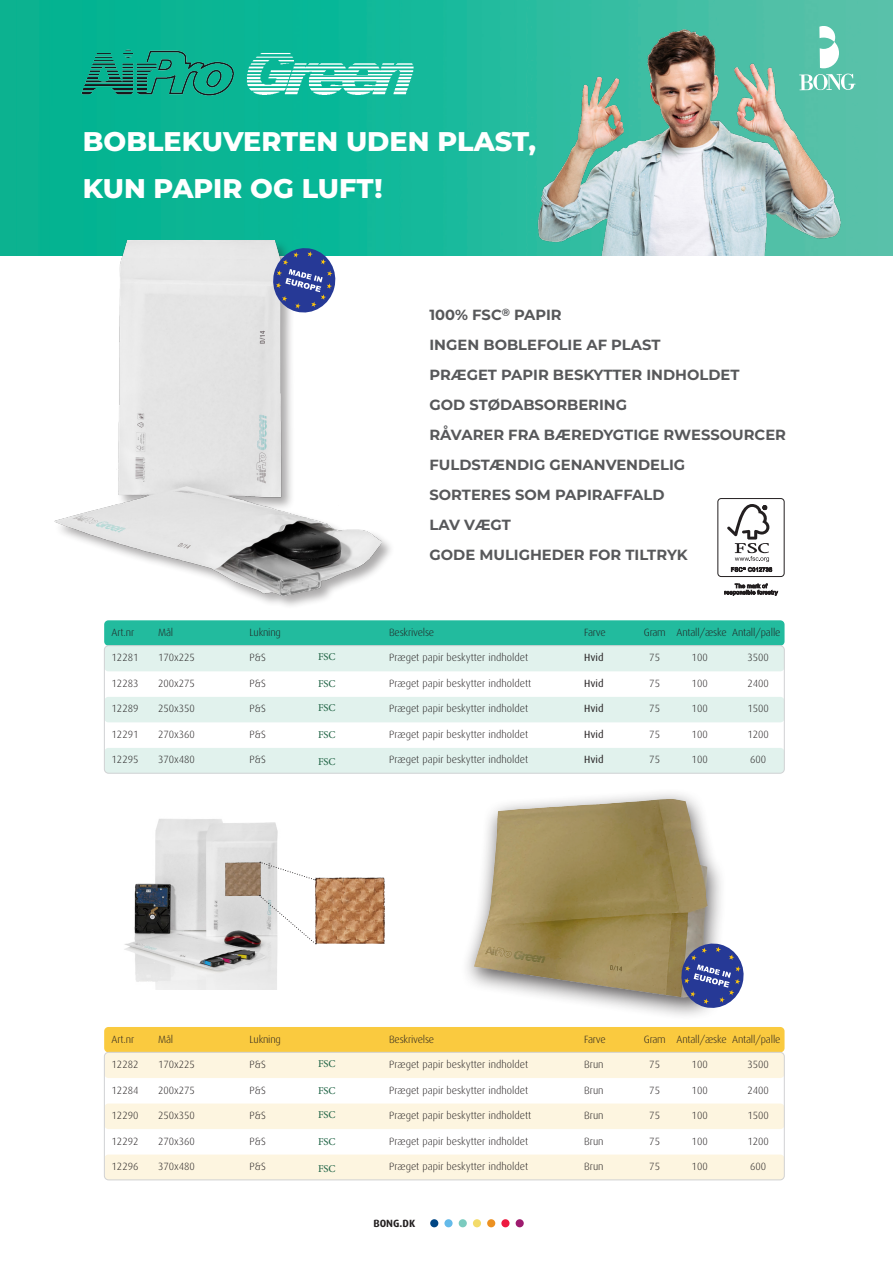
<style>
.page{position:relative;width:893px;height:1263px;background:#fff}
.page>*{position:absolute;margin:0;border:0;box-sizing:border-box;transform-origin:0 0}
.BONG_AZ_HEADLINE_WEI{font:800 27px "Montserrat";color:#fff}
.BONG_AZ_HEADLINE_WEI-2{font:700 14.7px "Montserrat";color:#57585a}
.t1{font:300 10.5px "Dax";color:#231f20}
.t2{font:300 10.5px "Dax";letter-spacing:-.02em;color:#231f20}
.t3{font:500 10.5px "Minion Pro";color:#26684a}
.t4{font:10.5px "Dax";color:#231f20}
.BONG_AZ_HEADLINE_WEI-3{font:700 10.5px "Dax";color:#231f20}
</style>
<div class="page">
<img style="left:0;top:0;width:893px;height:255px">
<img style="left:511px;top:3px;width:350px;height:252px">
<div style="left:104px;top:748px;width:680px;height:25px;background:#e1f2ed;border-radius:4px"></div>
<div style="left:104px;top:697px;width:680px;height:25px;background:#e1f2ed;border-radius:4px"></div>
<div style="left:104px;top:646px;width:680px;height:25px;background:#e1f2ed;border-radius:4px"></div>
<div style="left:104px;top:620px;width:680px;height:26px;background:#22bb9e;border-radius:4px"></div>
<div style="left:104px;top:645px;width:680px;height:128px;border:1px solid #d1d2d4;border-radius:4px"></div>
<img style="left:81px;top:30px;width:348px;height:86px">
<div style="left:54px;top:239px;width:341px;height:371px;background:#231f20;opacity:.38"></div>
<img style="left:54px;top:241px;width:328px;height:354px">
<img style="left:264px;top:312px;width:33px;height:7px">
<svg style="left:270px;top:245px;width:69px;height:71px"></svg>
<svg style="left:799px;top:26px;width:57px;height:64px"></svg>
<div style="left:104px;top:1154px;width:680px;height:26px;background:#fdf5e0;border-radius:4px"></div>
<div style="left:104px;top:1103px;width:680px;height:26px;background:#fdf5e0;border-radius:4px"></div>
<div style="left:104px;top:1052px;width:680px;height:26px;background:#fdf5e0;border-radius:4px"></div>
<div style="left:104px;top:1027px;width:680px;height:25px;background:#faca3f;border-radius:4px"></div>
<div style="left:104px;top:1052px;width:680px;height:128px;border:1px solid #d1d2d4;border-radius:4px"></div>
<div style="left:460px;top:788px;width:267px;height:233px;background:#231f20;opacity:.75"></div>
<img style="left:474px;top:799px;width:198px;height:171px">
<img style="left:673px;top:1008px;width:33px;height:7px">
<svg style="left:678px;top:940px;width:66px;height:71px"></svg>
<div style="left:717px;top:498px;width:67px;height:79px;border:1px solid #231f20;border-radius:3px"></div>
<svg style="left:727px;top:504px;width:45px;height:68px"></svg>
<svg style="left:724px;top:583px;width:54px;height:12px"></svg>
<img style="left:124px;top:819px;width:154px;height:170px">
<img style="left:315px;top:877px;width:69px;height:67px">
<svg style="left:260px;top:862px;width:56px;height:18px"></svg>
<svg style="left:259px;top:895px;width:57px;height:49px"></svg>
<div style="left:516px;top:1219px;width:8px;height:8px;background:#9e1c6f;border-radius:50%"></div>
<div style="left:501px;top:1219px;width:8px;height:8px;background:#ed1a40;border-radius:50%"></div>
<div style="left:487px;top:1219px;width:8px;height:8px;background:#ec9121;border-radius:50%"></div>
<div style="left:473px;top:1219px;width:8px;height:8px;background:#f3db6a;border-radius:50%"></div>
<div style="left:459px;top:1219px;width:8px;height:8px;background:#7bcbbf;border-radius:50%"></div>
<div style="left:444px;top:1219px;width:9px;height:8px;background:#64bae9;border-radius:50%"></div>
<div style="left:430px;top:1219px;width:8px;height:8px;background:#004684;border-radius:50%"></div>
<p class="BONG_AZ_HEADLINE_WEI" style="left:83px;top:122px;width:455px">BOBLEKUVERTEN UDEN PLAST,</p>
<p class="BONG_AZ_HEADLINE_WEI" style="left:83px;top:168px;width:301px">KUN PAPIR OG LUFT!</p>
<p class="BONG_AZ_HEADLINE_WEI-2" style="left:429px;top:305px;width:134px">100% FSC<sup>®</sup> PAPIR</p>
<p class="BONG_AZ_HEADLINE_WEI-2" style="left:429px;top:335px;width:232px">INGEN BOBLEFOLIE AF PLAST</p>
<p class="BONG_AZ_HEADLINE_WEI-2" style="left:429px;top:365px;width:312px">PRÆGET PAPIR BESKYTTER INDHOLDET</p>
<p class="BONG_AZ_HEADLINE_WEI-2" style="left:429px;top:395px;width:199px">GOD STØDABSORBERING</p>
<p class="BONG_AZ_HEADLINE_WEI-2" style="left:429px;top:425px;width:358px">RÅVARER FRA BÆREDYGTIGE RWESSOURCER</p>
<p class="BONG_AZ_HEADLINE_WEI-2" style="left:429px;top:455px;width:257px">FULDSTÆNDIG GENANVENDELIG</p>
<p class="BONG_AZ_HEADLINE_WEI-2" style="left:429px;top:485px;width:237px">SORTERES SOM PAPIRAFFALD</p>
<p class="BONG_AZ_HEADLINE_WEI-2" style="left:429px;top:515px;width:83px">LAV VÆGT</p>
<p class="BONG_AZ_HEADLINE_WEI-2" style="left:429px;top:545px;width:260px">GODE MULIGHEDER FOR TILTRYK</p>
<p class="t1" style="left:112px;top:626px;width:24px">Art.nr</p>
<p class="t1" style="left:158px;top:626px;width:17px">Mål</p>
<p class="t2" style="left:250px;top:626px;width:33px">Lukning</p>
<p class="t2" style="left:389px;top:626px;width:47px">Beskrivelse</p>
<p class="t1" style="left:584px;top:626px;width:23px">Farve</p>
<p class="t2" style="left:644px;top:626px;width:138px">Gram Antall/æske Antall/palle</p>
<p class="t1" style="left:112px;top:652px;width:28px">12281</p>
<p class="t1" style="left:158px;top:652px;width:38px">170x225</p>
<p class="t1" style="left:250px;top:652px;width:18px">P&amp;S</p>
<p class="t1" style="left:389px;top:652px;width:141px">Præget papir beskytter indholdet</p>
<p class="t4" style="left:584px;top:652px;width:21px">Hvid</p>
<p class="t1" style="left:649px;top:652px;width:12px">75</p>
<p class="t1" style="left:692px;top:652px;width:18px">100</p>
<p class="t1" style="left:747px;top:652px;width:23px">3500</p>
<p class="t1" style="left:112px;top:677px;width:28px">12283</p>
<p class="t1" style="left:158px;top:677px;width:38px">200x275</p>
<p class="t1" style="left:250px;top:677px;width:18px">P&amp;S</p>
<p class="t1" style="left:389px;top:677px;width:144px">Præget papir beskytter indholdett</p>
<p class="t4" style="left:584px;top:677px;width:21px">Hvid</p>
<p class="t1" style="left:649px;top:677px;width:12px">75</p>
<p class="t1" style="left:692px;top:677px;width:18px">100</p>
<p class="t1" style="left:747px;top:677px;width:23px">2400</p>
<p class="t1" style="left:112px;top:703px;width:28px">12289</p>
<p class="t1" style="left:158px;top:703px;width:38px">250x350</p>
<p class="t1" style="left:250px;top:703px;width:18px">P&amp;S</p>
<p class="t1" style="left:389px;top:703px;width:141px">Præget papir beskytter indholdet</p>
<p class="t4" style="left:584px;top:703px;width:21px">Hvid</p>
<p class="t1" style="left:649px;top:703px;width:12px">75</p>
<p class="t1" style="left:692px;top:703px;width:18px">100</p>
<p class="t1" style="left:747px;top:703px;width:23px">1500</p>
<p class="t1" style="left:112px;top:728px;width:28px">12291</p>
<p class="t1" style="left:158px;top:728px;width:38px">270x360</p>
<p class="t1" style="left:250px;top:728px;width:18px">P&amp;S</p>
<p class="t1" style="left:389px;top:728px;width:141px">Præget papir beskytter indholdet</p>
<p class="t4" style="left:584px;top:728px;width:21px">Hvid</p>
<p class="t1" style="left:649px;top:728px;width:12px">75</p>
<p class="t1" style="left:692px;top:728px;width:18px">100</p>
<p class="t1" style="left:747px;top:728px;width:23px">1200</p>
<p class="t1" style="left:112px;top:754px;width:28px">12295</p>
<p class="t1" style="left:158px;top:754px;width:38px">370x480</p>
<p class="t1" style="left:250px;top:754px;width:18px">P&amp;S</p>
<p class="t3" style="left:318px;top:754px;width:19px">FSC</p>
<p class="t1" style="left:389px;top:754px;width:141px">Præget papir beskytter indholdet</p>
<p class="t4" style="left:584px;top:754px;width:21px">Hvid</p>
<p class="t1" style="left:649px;top:754px;width:12px">75</p>
<p class="t1" style="left:692px;top:754px;width:18px">100</p>
<p class="t1" style="left:750px;top:754px;width:18px">600</p>
<p class="t3" style="left:318px;top:650px;width:19px">FSC</p>
<p class="t3" style="left:318px;top:677px;width:19px">FSC</p>
<p class="t3" style="left:318px;top:701px;width:19px">FSC</p>
<p class="t3" style="left:318px;top:727px;width:19px">FSC</p>
<p class="t1" style="left:112px;top:1033px;width:24px">Art.nr</p>
<p class="t1" style="left:158px;top:1033px;width:17px">Mål</p>
<p class="t2" style="left:250px;top:1033px;width:33px">Lukning</p>
<p class="t2" style="left:389px;top:1033px;width:47px">Beskrivelse</p>
<p class="t1" style="left:584px;top:1033px;width:23px">Farve</p>
<p class="t2" style="left:644px;top:1033px;width:138px">Gram Antall/æske Antall/palle</p>
<p class="t1" style="left:112px;top:1059px;width:28px">12282</p>
<p class="t1" style="left:158px;top:1059px;width:38px">170x225</p>
<p class="t1" style="left:250px;top:1059px;width:18px">P&amp;S</p>
<p class="t1" style="left:389px;top:1059px;width:141px">Præget papir beskytter indholdet</p>
<p class="t1" style="left:584px;top:1059px;width:21px">Brun</p>
<p class="t1" style="left:649px;top:1059px;width:12px">75</p>
<p class="t1" style="left:692px;top:1059px;width:18px">100</p>
<p class="t1" style="left:747px;top:1059px;width:23px">3500</p>
<p class="t1" style="left:112px;top:1084px;width:28px">12284</p>
<p class="t1" style="left:158px;top:1084px;width:38px">200x275</p>
<p class="t1" style="left:250px;top:1084px;width:18px">P&amp;S</p>
<p class="t1" style="left:389px;top:1084px;width:141px">Præget papir beskytter indholdet</p>
<p class="t1" style="left:584px;top:1084px;width:21px">Brun</p>
<p class="t1" style="left:649px;top:1084px;width:12px">75</p>
<p class="t1" style="left:692px;top:1084px;width:18px">100</p>
<p class="t1" style="left:747px;top:1084px;width:23px">2400</p>
<p class="t1" style="left:112px;top:1110px;width:28px">12290</p>
<p class="t1" style="left:158px;top:1110px;width:38px">250x350</p>
<p class="t1" style="left:250px;top:1110px;width:18px">P&amp;S</p>
<p class="t1" style="left:389px;top:1110px;width:144px">Præget papir beskytter indholdett</p>
<p class="t1" style="left:584px;top:1110px;width:21px">Brun</p>
<p class="t1" style="left:649px;top:1110px;width:12px">75</p>
<p class="t1" style="left:692px;top:1110px;width:18px">100</p>
<p class="t1" style="left:747px;top:1110px;width:23px">1500</p>
<p class="t1" style="left:112px;top:1135px;width:28px">12292</p>
<p class="t1" style="left:158px;top:1135px;width:38px">270x360</p>
<p class="t1" style="left:250px;top:1135px;width:18px">P&amp;S</p>
<p class="t1" style="left:389px;top:1135px;width:141px">Præget papir beskytter indholdet</p>
<p class="t1" style="left:584px;top:1135px;width:21px">Brun</p>
<p class="t1" style="left:649px;top:1135px;width:12px">75</p>
<p class="t1" style="left:692px;top:1135px;width:18px">100</p>
<p class="t1" style="left:747px;top:1135px;width:23px">1200</p>
<p class="t1" style="left:112px;top:1161px;width:28px">12296</p>
<p class="t1" style="left:158px;top:1161px;width:38px">370x480</p>
<p class="t1" style="left:250px;top:1161px;width:18px">P&amp;S</p>
<p class="t3" style="left:318px;top:1161px;width:19px">FSC</p>
<p class="t1" style="left:389px;top:1161px;width:141px">Præget papir beskytter indholdet</p>
<p class="t1" style="left:584px;top:1161px;width:21px">Brun</p>
<p class="t1" style="left:649px;top:1161px;width:12px">75</p>
<p class="t1" style="left:692px;top:1161px;width:18px">100</p>
<p class="t1" style="left:750px;top:1161px;width:18px">600</p>
<p class="t3" style="left:318px;top:1056px;width:19px">FSC</p>
<p class="t3" style="left:318px;top:1083px;width:19px">FSC</p>
<p class="t3" style="left:318px;top:1107px;width:19px">FSC</p>
<p class="t3" style="left:318px;top:1134px;width:19px">FSC</p>
<p class="BONG_AZ_HEADLINE_WEI-3" style="left:373px;top:1218px;width:43px">BONG.DK</p>
</div>
